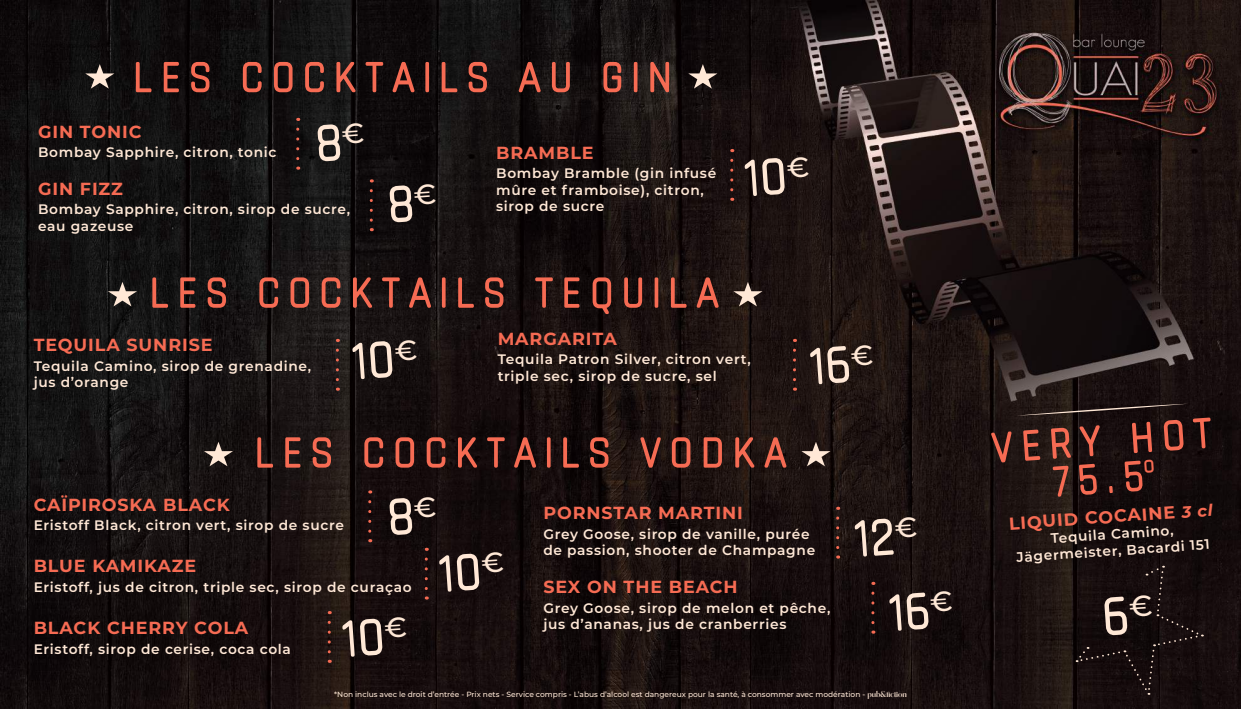
<style>
.page{position:relative;width:1241px;height:709px;background:#fff}
.page>*{position:absolute;margin:0;border:0;box-sizing:border-box;transform-origin:0 0}
.t1{font:800 75px "Chathura";letter-spacing:.1em;color:#f66b53}
.t2{font:700 17.5px "Montserrat";letter-spacing:.05em;color:#f66b53}
.t3{font:600 13.75px/16.5px "Montserrat";letter-spacing:.05em;color:#ffe8d6}
.t4{font:500 7.5px "Montserrat";color:#ffe8d6}
.s1{font-family:"Glitten";font-weight:400}
.s2{font-style:italic;font-size:16.25px}
</style>
<div class="page">
<img style="left:0;top:0;width:1240px;height:709px">
<svg style="left:296px;top:129px;width:3px;height:41px"></svg>
<svg style="left:369px;top:191px;width:4px;height:40px"></svg>
<svg style="left:730px;top:160px;width:3px;height:41px"></svg>
<svg style="left:336px;top:350px;width:3px;height:41px"></svg>
<svg style="left:792px;top:350px;width:4px;height:41px"></svg>
<svg style="left:688px;top:64px;width:29px;height:25px"></svg>
<svg style="left:85px;top:64px;width:29px;height:25px"></svg>
<svg style="left:733px;top:282px;width:29px;height:24px"></svg>
<svg style="left:108px;top:282px;width:29px;height:24px"></svg>
<svg style="left:801px;top:442px;width:29px;height:24px"></svg>
<svg style="left:204px;top:442px;width:29px;height:24px"></svg>
<svg style="left:368px;top:501px;width:3px;height:41px"></svg>
<svg style="left:836px;top:518px;width:3px;height:40px"></svg>
<svg style="left:424px;top:559px;width:4px;height:40px"></svg>
<svg style="left:327px;top:622px;width:4px;height:41px"></svg>
<svg style="left:871px;top:593px;width:3px;height:40px"></svg>
<svg style="left:1016px;top:404px;width:171px;height:12px"></svg>
<svg style="left:744px;top:156px;width:65px;height:40px"></svg>
<svg style="left:317px;top:123px;width:47px;height:39px"></svg>
<div style="left:389px;top:184px;width:47px;height:39px;background:#0f0b0c"></div>
<svg style="left:352px;top:339px;width:65px;height:40px"></svg>
<svg style="left:809px;top:345px;width:63px;height:40px"></svg>
<div style="left:389px;top:496px;width:47px;height:39px;background:#120a0b"></div>
<div style="left:439px;top:552px;width:64px;height:40px;background:#160c0d"></div>
<svg style="left:342px;top:617px;width:65px;height:40px"></svg>
<svg style="left:854px;top:517px;width:62px;height:40px"></svg>
<svg style="left:888px;top:591px;width:64px;height:40px"></svg>
<svg style="left:1076px;top:565px;width:126px;height:129px"></svg>
<h1 class="t1" style="left:133px;top:22px;width:540px">Les Cocktails au gin</h1>
<p class="t2" style="left:38px;top:119px;width:12px">GIN</p>
<p class="t2" style="left:80px;top:119px;width:14px">TONIC</p>
<p class="t3" style="left:38px;top:144px;width:240px">Bombay Sapphire, citron, tonic</p>
<p class="t2" style="left:38px;top:176px;width:86px">GIN FIZZ</p>
<p class="t3" style="left:38px;top:201px;width:313px">Bombay Sapphire, citron, sirop de sucre, eau gazeuse</p>
<p class="t2" style="left:496px;top:140px;width:99px">BRAM BLE</p>
<p class="t3" style="left:496px;top:164px;width:221px">Bombay Bramble (gin infusé mûre et framboise), citron, sirop de sucre</p>
<h1 class="t1" style="left:150px;top:238px;width:571px">Les Cocktails tequila</h1>
<p class="t2" style="left:34px;top:332px;width:37px">TEQUI</p>
<p class="t2" style="left:95px;top:332px;width:57px">LA SUNRI</p>
<p class="t2" style="left:189px;top:332px;width:25px">SE</p>
<p class="t3" style="left:34px;top:357px;width:279px">Tequila Camino, sirop de grenadine, jus d’orange</p>
<p class="t2" style="left:497px;top:326px;width:121px">MARGARITA</p>
<p class="t3" style="left:497px;top:350px;width:254px">Tequila Patron Silver, citron vert, triple sec, sirop de sucre, sel</p>
<h1 class="t1" style="left:255px;top:398px;width:534px">Les Cocktails vodka</h1>
<p class="t2" style="left:34px;top:491px;width:60px">CAÏPIRO</p>
<p class="t2" style="left:118px;top:491px;width:114px">SKA BLACK</p>
<p class="t3" style="left:34px;top:516px;width:312px">Eristoff Black, citron vert, sirop de sucre</p>
<p class="t2" style="left:34px;top:553px;width:164px">BLUE KAMI KAZE</p>
<p class="t3" style="left:34px;top:578px;width:379px">Eristoff, jus de citron, triple sec, sirop de curaçao</p>
<p class="t2" style="left:34px;top:615px;width:203px">BLACK CHERRY COLA</p>
<p class="t3" style="left:34px;top:640px;width:259px">Eristoff, sirop de cerise, coca cola</p>
<p class="t2" style="left:543px;top:500px;width:29px">PORN</p>
<p class="t2" style="left:601px;top:500px;width:100px">STAR MARTINI</p>
<p class="t3" style="left:543px;top:525px;width:273px">Grey Goose, sirop de vanille, purée de passion, shooter de Champagne</p>
<p class="t2" style="left:543px;top:574px;width:140px">SEX ON THE BEA</p>
<p class="t2" style="left:709px;top:574px;width:26px">CH</p>
<p class="t3" style="left:543px;top:599px;width:288px">Grey Goose, sirop de melon et pêche, jus d’ananas, jus de cranberries</p>
<p class="t4" style="left:334px;top:688px;width:574px">*Non inclus avec le droit d’entrée - Prix nets - Service compris - L’abus d’alcool est dangereux pour la santé, à consommer avec modération - <span class="s1">pub&amp;fiction</span></p>
<h1 class="t1" style="left:987px;top:393px;width:223px;rotate:-4deg">very hot</h1>
<h1 class="t1" style="left:1049px;top:427px;width:106px;rotate:-4deg">75.5<sup>o</sup></h1>
<p class="t2" style="left:1007px;top:511px;width:206px;rotate:-4deg">LIQUID COCAINE <span class="s2">3 cl</span></p>
<p class="t3" style="left:1014px;top:532px;width:195px;text-align:center;rotate:-4deg">Tequila Camino,<br>Jägermeister, Bacardi 151</p>
</div>
